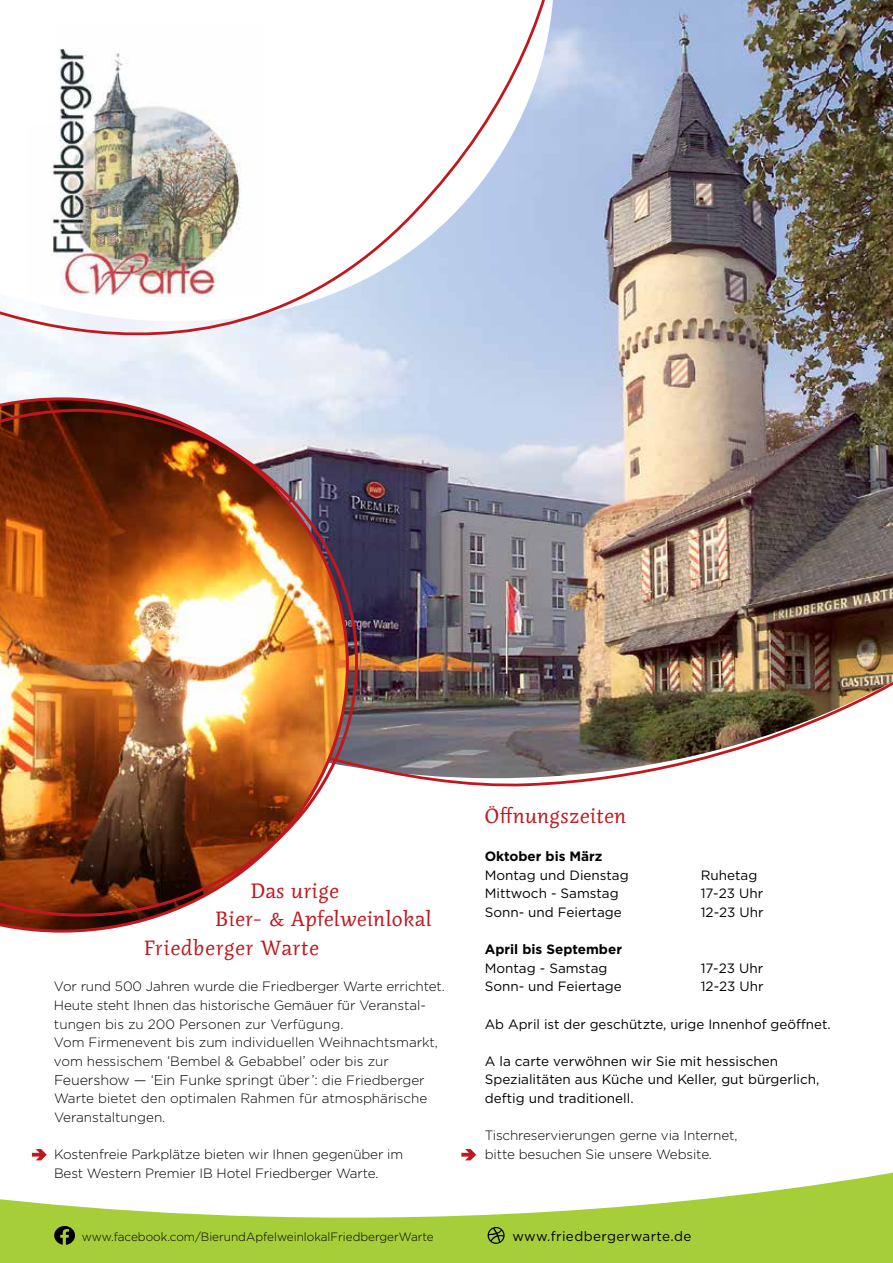
<style>
.page{position:relative;width:893px;height:1263px;background:#fff}
.page>*{position:absolute;margin:0;border:0;box-sizing:border-box;transform-origin:0 0}
.t1{font:22.5px "Rayuela Gris";letter-spacing:.01em;color:#bf181e}
.t2{font:300 14.25px "Gotham";letter-spacing:-.01em;color:#000}
.t3{font:300 13.5px/18.6px "Gotham";letter-spacing:-.01em;color:#000}
.t4{font:13.5px/18.6px "Gotham";color:#000}
.t5{font:700 13.5px "Gotham";color:#000}
.t6{font:13.5px "Gotham";letter-spacing:.03em;color:#000}
.t7{font:300 12px "Gotham";color:#000}
.s1{font-size:14.25px}
.s2{font-size:13.5px}
</style>
<div class="page">
<svg style="left:0;top:1153px;width:893px;height:110px;fill:#a6ce39"></svg>
<img style="left:358px;top:0;width:535px;height:599px">
<img style="left:358px;top:0;width:299px;height:506px">
<img style="left:358px;top:599px;width:535px;height:188px">
<svg style="left:0;top:0;width:626px;height:443px"></svg>
<div style="left:0;top:0;width:54px;height:123px;background:#fff"></div>
<svg style="left:0;top:397px;width:349px;height:535px"></svg>
<img style="left:0;top:409px;width:358px;height:508px">
<svg style="left:461px;top:1149px;width:15px;height:11px"></svg>
<svg style="left:488px;top:1227px;width:17px;height:17px"></svg>
<svg style="left:54px;top:1226px;width:21px;height:19px"></svg>
<svg style="left:32px;top:1149px;width:15px;height:11px"></svg>
<h1 class="t1" style="left:251px;top:878px;width:90px">Das urige</h1>
<h1 class="t1" style="left:215px;top:906px;width:218px">Bier- &amp; Apfelweinlokal</h1>
<h1 class="t1" style="left:143px;top:935px;width:177px">Friedberger Warte</h1>
<p class="t3" style="left:54px;top:977px;width:392px">Vor rund 500 Jahren wurde die Friedberger Warte errichtet.<br>Heute steht Ihnen das historische Gemäuer für Veranstal&shy;tungen bis zu 200 Personen zur Verfügung.<br>Vom Firmenevent bis zum individuellen Weihnachtsmarkt, vom hessischem <span class="s1">‘</span>Bembel &amp; Gebabbel<span class="s1">’</span> oder bis zur</p>
<p class="t2" style="left:54px;top:1071px;width:372px">Feuershow — ‘Ein Funke springt über’: <span class="s2">die Friedberger</span></p>
<p class="t3" style="left:54px;top:1089px;width:375px">Warte bietet den optimalen Rahmen für atmosphärische<br>Veranstaltungen.</p>
<p class="t3" style="left:54px;top:1145px;width:351px">Kostenfreie Parkplätze bieten wir Ihnen gegenüber im<br>Best Western Premier IB Hotel Friedberger Warte.</p>
<p class="t7" style="left:82px;top:1229px;width:353px">www.facebook.com/BierundApfelweinlokalFriedbergerWarte</p>
<h1 class="t1" style="left:485px;top:803px;width:143px">Öffnungszeiten</h1>
<p class="t5" style="left:485px;top:847px;width:119px">Oktober bis März</p>
<p class="t4" style="left:485px;top:865px;width:145px">Montag und Dienstag</p>
<p class="t4" style="left:701px;top:865px;width:58px">Ruhetag</p>
<p class="t4" style="left:485px;top:884px;width:135px">Mittwoch - Samstag</p>
<p class="t4" style="left:701px;top:884px;width:64px">17-23 Uhr</p>
<p class="t4" style="left:485px;top:902px;width:139px">Sonn- und Feiertage</p>
<p class="t4" style="left:701px;top:902px;width:64px">12-23 Uhr</p>
<p class="t5" style="left:485px;top:940px;width:139px">April bis September</p>
<p class="t4" style="left:485px;top:958px;width:124px">Montag - Samstag</p>
<p class="t4" style="left:701px;top:958px;width:64px">17-23 Uhr</p>
<p class="t4" style="left:485px;top:977px;width:139px">Sonn- und Feiertage</p>
<p class="t4" style="left:701px;top:977px;width:64px">12-23 Uhr</p>
<p class="t4" style="left:485px;top:1014px;width:347px">Ab April ist der geschützte, urige Innenhof geöffnet.</p>
<p class="t4" style="left:485px;top:1051px;width:336px">A la carte verwöhnen wir Sie mit hessischen<br>Spezialitäten aus Küche und Keller, gut bürgerlich, deftig und traditionell.</p>
<p class="t3" style="left:485px;top:1126px;width:254px">Tischreservierungen gerne via Internet, bitte besuchen Sie unsere Website.</p>
<p class="t6" style="left:512px;top:1227px;width:181px">www.friedbergerwarte.de</p>
</div>
